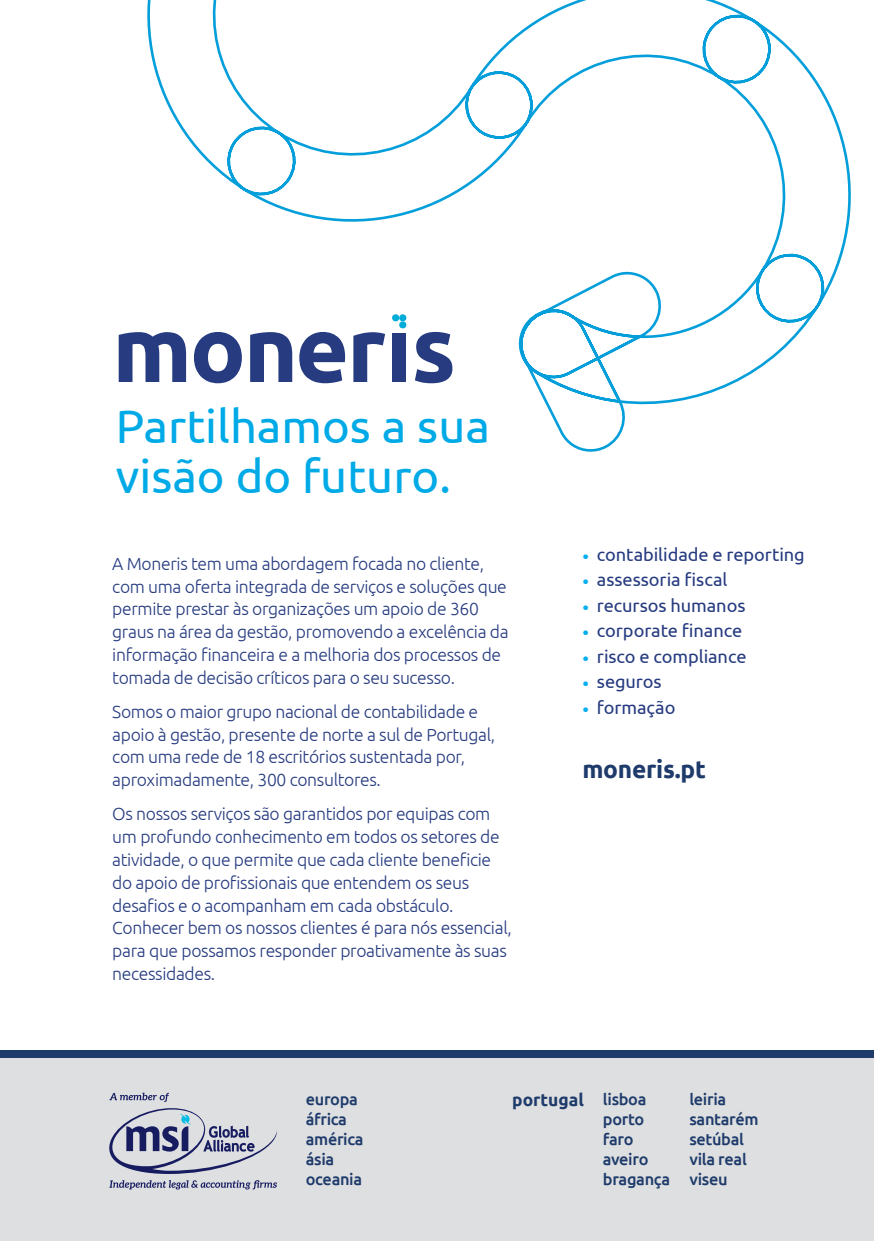
<style>
.page{position:relative;width:874px;height:1241px;background:#fff}
.page>*{position:absolute;margin:0;border:0;box-sizing:border-box;transform-origin:0 0}
.t1{font:47.07px/50.4px "Ubuntu";color:#00aae7}
.t2{font:700 24.5px "Ubuntu";letter-spacing:-.01em;color:#1e3b6b}
.t3{font:18.2px/25.6px "Ubuntu";letter-spacing:-.005em;color:#263b80}
.t4{font:18.2px/25.6px "Ubuntu";color:#00aeef;text-align:justify}
.t5{font:300 17.5px/22.8px "Ubuntu";letter-spacing:-.02em;color:#263b80}
.t6{font:700 17.32px "Ubuntu";color:#1e3b6b}
.t7{font:500 16.28px/19.8px "Ubuntu";letter-spacing:-.02em;color:#1e3b6b}
</style>
<div class="page">
<div style="left:0;top:1049px;width:873px;height:20px;background:#1e3b6b"></div>
<svg style="left:147px;top:0;width:704px;height:452px"></svg>
<div style="left:0;top:1057px;width:873px;height:183px;background:#dedfe0"></div>
<svg style="left:119px;top:332px;width:67px;height:50px"></svg>
<svg style="left:194px;top:332px;width:48px;height:51px"></svg>
<svg style="left:250px;top:332px;width:42px;height:50px"></svg>
<svg style="left:299px;top:332px;width:46px;height:51px"></svg>
<svg style="left:353px;top:332px;width:32px;height:50px"></svg>
<div style="left:392px;top:333px;width:14px;height:49px;background:#263b80"></div>
<svg style="left:414px;top:332px;width:38px;height:51px"></svg>
<svg style="left:392px;top:314px;width:14px;height:14px"></svg>
<svg style="left:109px;top:1108px;width:168px;height:65px"></svg>
<svg style="left:109px;top:1092px;width:60px;height:9px"></svg>
<svg style="left:109px;top:1180px;width:168px;height:9px"></svg>
<h1 class="t1" style="left:116px;top:399px;width:375px">Partilhamos a sua visão do futuro.</h1>
<p class="t5" style="left:112px;top:551px;width:398px">A Moneris tem uma abordagem focada no cliente, com uma oferta integrada de serviços e soluções que permite prestar às organizações um apoio de 360 graus na área da gestão, promovendo a excelência da informação financeira e a melhoria dos processos de tomada de decisão críticos para o seu sucesso.</p>
<p class="t5" style="left:112px;top:699px;width:384px">Somos o maior grupo nacional de contabilidade e apoio à gestão, presente de norte a sul de Portugal, com uma rede de 18 escritórios sustentada por, aproximadamente, 300 consultores.</p>
<p class="t5" style="left:112px;top:802px;width:401px">Os nossos serviços são garantidos por equipas com um profundo conhecimento em todos os setores de atividade, o que permite que cada cliente beneficie do apoio de profissionais que entendem os seus desafios e o acompanham em cada obstáculo.<br>Conhecer bem os nossos clientes é para nós essencial, para que possamos responder proativamente às suas necessidades.</p>
<p class="t4" style="left:582px;top:543px;width:8px">• • • • • • •</p>
<p class="t3" style="left:596px;top:540px;width:209px">contabilidade e reporting assessoria fiscal<br>recursos humanos corporate finance<br>risco e compliance seguros<br>formação</p>
<h2 class="t2" style="left:582px;top:753px;width:125px">moneris.pt</h2>
<p class="t7" style="left:305px;top:1088px;width:54px">europa</p>
<p class="t6" style="left:512px;top:1089px;width:73px">portugal</p>
<p class="t7" style="left:305px;top:1108px;width:59px">áfrica américa ásia oceania</p>
<p class="t7" style="left:602px;top:1088px;width:69px">lisboa porto faro aveiro bragança</p>
<p class="t7" style="left:689px;top:1088px;width:71px">leiria santarém setúbal vila real viseu</p>
</div>
